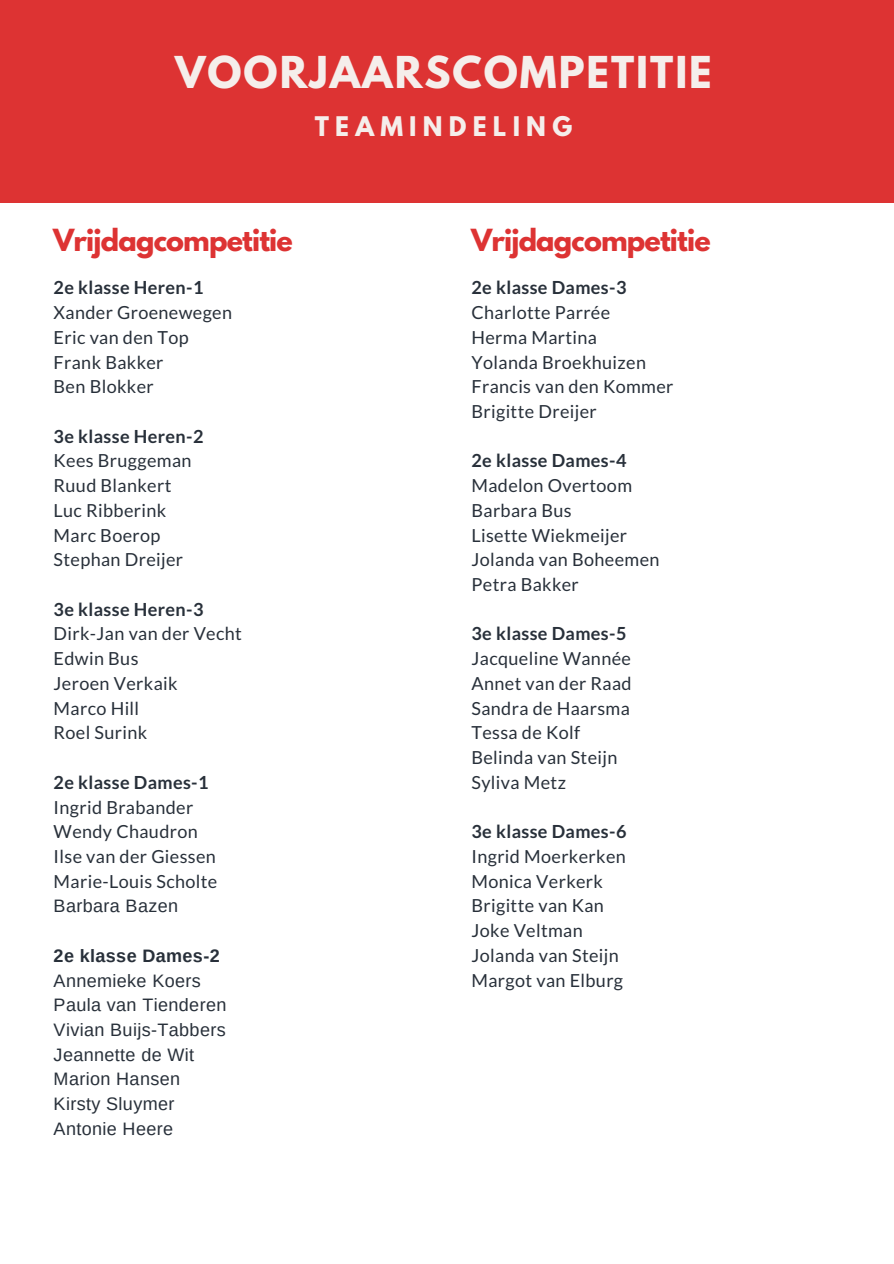
<style>
.page{position:relative;width:894px;height:1264px;background:#fff}
.page>*{position:absolute;margin:0;border:0;box-sizing:border-box;transform-origin:0 0}
.t1{font:700 38.85px "League Spartan";letter-spacing:.05em;color:#f5eeeb}
.t2{font:700 27px "League Spartan";letter-spacing:-.03em;color:#d33}
.t3{font:700 24px "League Spartan";letter-spacing:.26em;color:#f5eeeb}
.t4{font:18px/24.8px "Lato";letter-spacing:.02em;color:#28303a}
.t5{font:700 18px "Lato";letter-spacing:.02em;color:#28303a}
.t6{font:18px/24.8px "Arimo";letter-spacing:.02em;color:#28303a}
.t7{font:700 18px "Arimo";letter-spacing:.02em;color:#28303a}
</style>
<div class="page">
<div style="left:0;top:0;width:893px;height:203px;background:#d33"></div>
<h1 class="t1" style="left:175px;top:53px;width:538px">VOORJAARSCOMPETITIE</h1>
<h3 class="t3" style="left:314px;top:114px;width:259px">TEAMINDELING</h3>
<h2 class="t2" style="left:53px;top:227px;width:241px">Vrijdagcompetitie</h2>
<p class="t5" style="left:54px;top:277px;width:151px">2e klasse Heren-1</p>
<p class="t4" style="left:54px;top:300px;width:180px">Xander Groenewegen<br>Eric van den Top<br>Frank Bakker<br>Ben Blokker</p>
<p class="t5" style="left:54px;top:425px;width:151px">3e klasse Heren-2</p>
<p class="t4" style="left:54px;top:448px;width:139px">Kees Bruggeman<br>Ruud Blankert<br>Luc Ribberink<br>Marc Boerop<br>Stephan Dreijer</p>
<p class="t5" style="left:54px;top:598px;width:151px">3e klasse Heren-3</p>
<p class="t4" style="left:54px;top:621px;width:190px">Dirk-Jan van der Vecht<br>Edwin Bus<br>Jeroen Verkaik<br>Marco Hill<br>Roel Surink</p>
<p class="t5" style="left:54px;top:771px;width:156px">2e klasse Dames-1</p>
<p class="t4" style="left:54px;top:794px;width:165px">Ingrid Brabander<br>Wendy Chaudron<br>Ilse van der Giessen<br>Marie-Louis Scholte</p>
<p class="t6" style="left:54px;top:893px;width:126px">Barbara Bazen</p>
<p class="t7" style="left:54px;top:945px;width:167px">2e klasse Dames-2</p>
<p class="t6" style="left:54px;top:967px;width:174px">Annemieke Koers<br>Paula van Tienderen<br>Vivian Buijs-Tabbers<br>Jeannette de Wit<br>Marion Hansen<br>Kirsty Sluymer<br>Antonie Heere</p>
<h2 class="t2" style="left:471px;top:227px;width:241px">Vrijdagcompetitie</h2>
<p class="t5" style="left:471px;top:277px;width:156px">2e klasse Dames-3</p>
<p class="t4" style="left:471px;top:300px;width:203px">Charlotte Parrée<br>Herma Martina<br>Yolanda Broekhuizen<br>Francis van den Kommer<br>Brigitte Dreijer</p>
<p class="t5" style="left:471px;top:449px;width:156px">2e klasse Dames-4</p>
<p class="t4" style="left:471px;top:473px;width:189px">Madelon Overtoom<br>Barbara Bus<br>Lisette Wiekmeijer<br>Jolanda van Boheemen<br>Petra Bakker</p>
<p class="t5" style="left:471px;top:622px;width:156px">3e klasse Dames-5</p>
<p class="t4" style="left:471px;top:646px;width:162px">Jacqueline Wannée<br>Annet van der Raad<br>Sandra de Haarsma<br>Tessa de Kolf<br>Belinda van Steijn<br>Syliva Metz</p>
<p class="t5" style="left:471px;top:820px;width:156px">3e klasse Dames-6</p>
<p class="t4" style="left:471px;top:843px;width:156px">Ingrid Moerkerken<br>Monica Verkerk<br>Brigitte van Kan<br>Joke Veltman<br>Jolanda van Steijn<br>Margot van Elburg</p>
</div>
